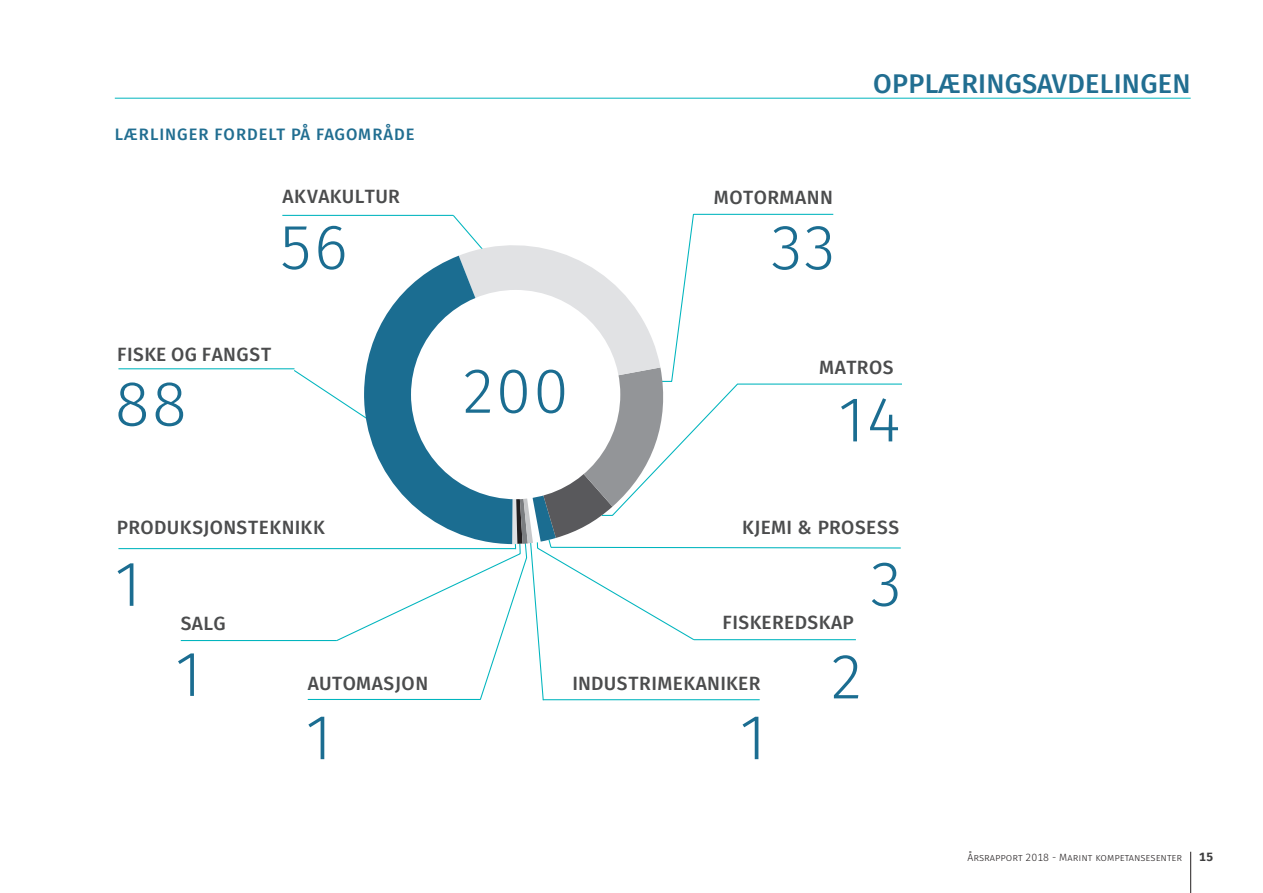
<style>
.page{position:relative;width:1263px;height:893px;background:#fff}
.page>*{position:absolute;margin:0;border:0;box-sizing:border-box;transform-origin:0 0}
.t1{font:300 63.9px "Fira Sans";letter-spacing:.04em;color:#1b6d91}
.t2{font:500 27px "Fira Sans";letter-spacing:.01em;color:#216e91}
.t3{font:500 19.2px "Fira Sans";letter-spacing:.02em;color:#4b4c4d}
.t4{font:500 16.5px "Fira Sans";letter-spacing:.06em;color:#216e91}
.t5{font:700 12px "Fira Sans";color:#3e3e3f}
.t6{font:300 10.5px "Fira Sans";color:#231f20}
</style>
<div class="page">
<hr style="left:1190px;top:852px;width:1px;height:41px;background:#231f20">
<svg style="left:293px;top:213px;width:541px;height:488px"></svg>
<hr style="left:694px;top:639px;width:162px;height:1px;background:#00b5be">
<hr style="left:282px;top:215px;width:171px;height:1px;background:#00b5be">
<hr style="left:181px;top:640px;width:156px;height:1px;background:#00b5be">
<hr style="left:308px;top:699px;width:172px;height:1px;background:#00b5be">
<hr style="left:543px;top:699px;width:217px;height:1px;background:#00b5be">
<svg style="left:118px;top:225px;width:783px;height:325px"></svg>
<div style="left:411px;top:290px;width:209px;height:209px;background:#fff;border-radius:50%"></div>
<hr style="left:115px;top:98px;width:1076px;height:1px;background:#00b5be">
<p class="t4" style="left:115px;top:123px;width:301px">LÆRLINGER FORDELT PÅ FAGOMRÅDE</p>
<p class="t3" style="left:282px;top:183px;width:119px">AKVAKULTUR</p>
<p class="t1" style="left:280px;top:202px;width:69px">56</p>
<p class="t3" style="left:117px;top:340px;width:156px">FISKE OG FANGST</p>
<p class="t1" style="left:115px;top:359px;width:73px">88</p>
<p class="t3" style="left:117px;top:514px;width:209px">PRODUKSJONSTEKNIKK</p>
<p class="t1" style="left:115px;top:539px;width:28px">1</p>
<p class="t3" style="left:181px;top:609px;width:46px">SALG</p>
<p class="t1" style="left:463px;top:346px;width:107px">200</p>
<p class="t3" style="left:714px;top:184px;width:121px">MOTORMANN</p>
<p class="t1" style="left:771px;top:202px;width:66px">33</p>
<p class="t2" style="left:873px;top:64px;width:319px">OPPLÆRINGSAVDELINGEN</p>
<p class="t3" style="left:819px;top:354px;width:76px">MATROS</p>
<p class="t1" style="left:838px;top:374px;width:63px">14</p>
<p class="t3" style="left:742px;top:513px;width:159px">KJEMI &amp; PROSESS</p>
<p class="t3" style="left:723px;top:609px;width:133px">FISKEREDSKAP</p>
<p class="t1" style="left:870px;top:539px;width:33px">3</p>
<p class="t1" style="left:175px;top:629px;width:28px">1</p>
<p class="t3" style="left:308px;top:670px;width:122px">AUTOMASJON</p>
<p class="t1" style="left:306px;top:692px;width:28px">1</p>
<p class="t1" style="left:740px;top:692px;width:28px">1</p>
<p class="t3" style="left:572px;top:670px;width:190px">INDUSTRIMEKANIKER</p>
<p class="t1" style="left:831px;top:631px;width:32px">2</p>
<p class="t6" style="left:967px;top:850px;width:216px">Årsrapport 2018 - Marint kompetansesenter</p>
<p class="t5" style="left:1199px;top:848px;width:16px">15</p>
</div>
